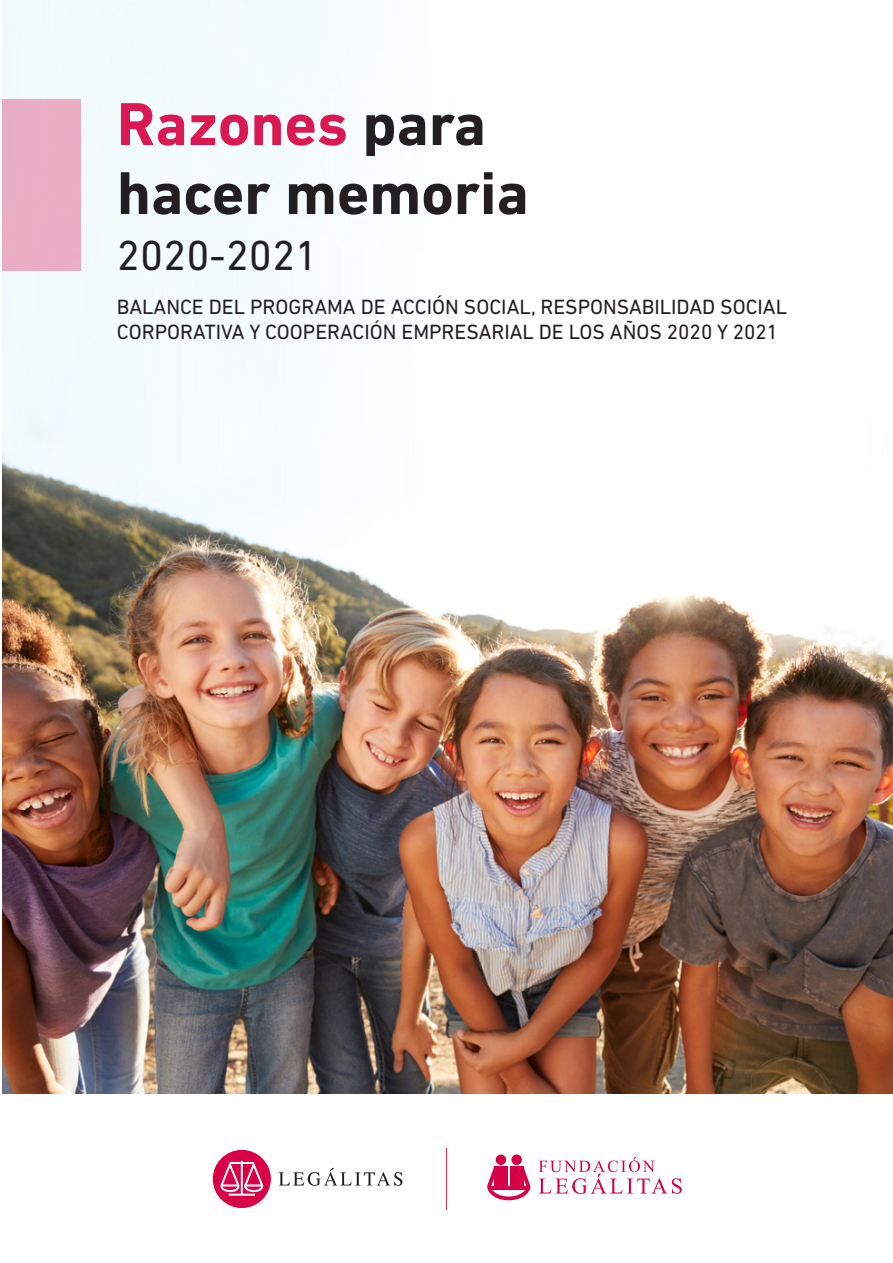
<style>
.page{position:relative;width:893px;height:1263px;background:#fff}
.page>*{position:absolute;margin:0;border:0;box-sizing:border-box;transform-origin:0 0}
.t1{font:700 61.5px "DIN Next LT Pro";color:#231f20}
.t2{font:700 61.5px "DIN Next LT Pro";color:#da1952}
.t3{font:42.75px "DIN Next LT Pro";color:#231f20}
.t4{font:21px/25.2px "DIN Next LT Pro";color:#231f20}
.s1{color:#231f20}
</style>
<div class="page">
<img style="left:2px;top:0;width:891px;height:1093px">
<svg style="left:213px;top:1150px;width:58px;height:58px"></svg>
<svg style="left:279px;top:1168px;width:123px;height:18px"></svg>
<hr style="left:446px;top:1148px;width:1px;height:61px;background:#d9334a">
<div style="left:496px;top:1154px;width:10px;height:11px;background:#d60047;border-radius:50%"></div>
<div style="left:511px;top:1154px;width:11px;height:11px;background:#d60047;border-radius:50%"></div>
<svg style="left:487px;top:1166px;width:43px;height:34px"></svg>
<svg style="left:539px;top:1157px;width:143px;height:37px"></svg>
<div style="left:2px;top:99px;width:79px;height:171px;background:#e9aec3"></div>
<p class="t2" style="left:117px;top:88px;width:371px">Razones <span class="s1">para</span></p>
<p class="t1" style="left:117px;top:157px;width:413px">hacer memoria</p>
<p class="t3" style="left:117px;top:231px;width:203px">2020-2021</p>
<p class="t4" style="left:117px;top:294px;width:672px">BALANCE DEL PROGRAMA DE ACCIÓN SOCIAL, RESPONSABILIDAD SOCIAL<br>CORPORATIVA Y COOPERACIÓN EMPRESARIAL DE LOS AÑOS 2020 Y 2021</p>
</div>
